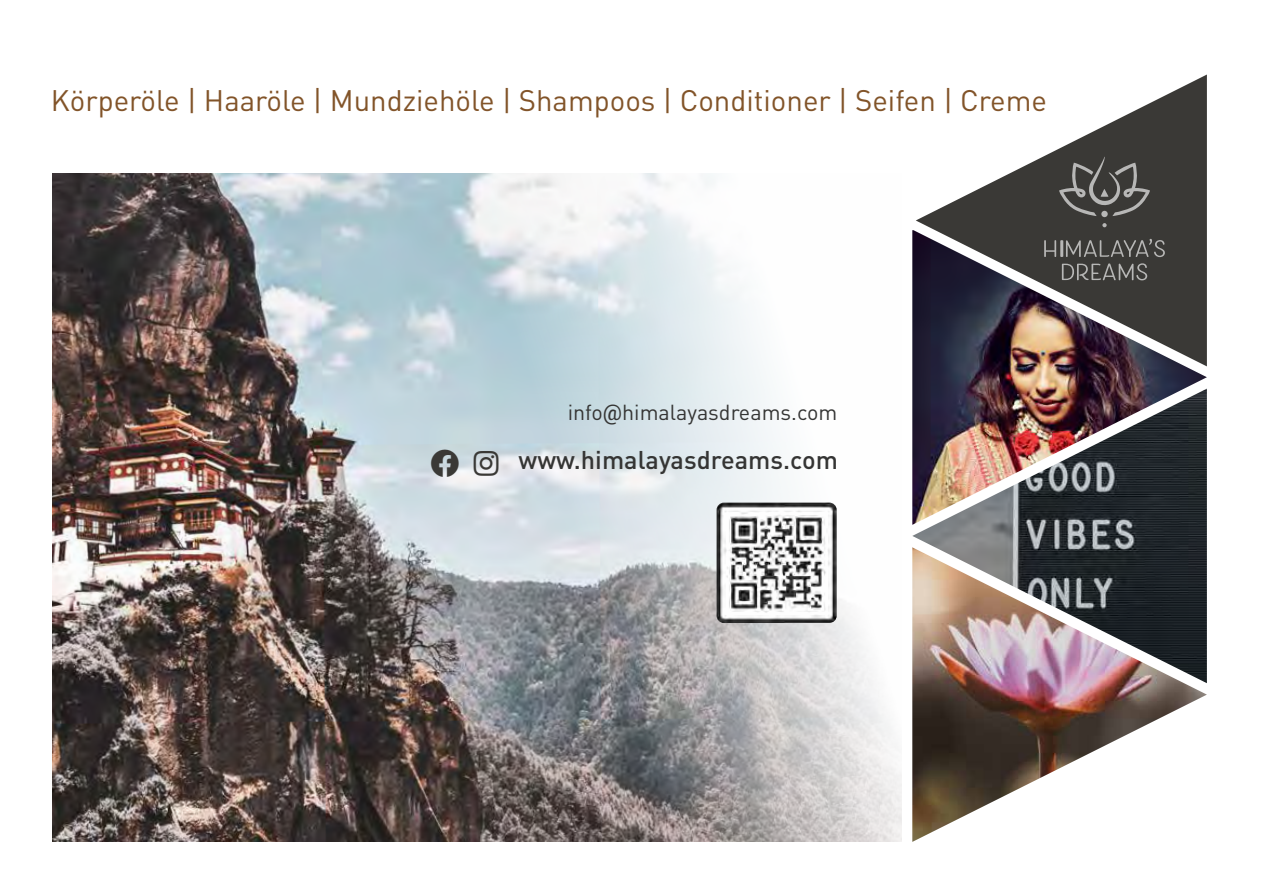
<style>
.page{position:relative;width:1263px;height:893px;background:#fff}
.page>*{position:absolute;margin:0;border:0;box-sizing:border-box;transform-origin:0 0}
.t1{font:29.4px "DIN";color:#825429}
.t2{font:500 25.35px "DIN";color:#353534}
.t3{font:21.45px "DIN";color:#353534}
.s1{font-family:"Roboto"}
</style>
<div class="page">
<img style="left:52px;top:173px;width:849px;height:669px">
<svg style="left:916px;top:75px;width:291px;height:155px"></svg>
<svg style="left:1102px;top:223px;width:5px;height:4px"></svg>
<div style="left:1101px;top:211px;width:7px;height:6px;background:#b0afae;border-radius:50%"></div>
<svg style="left:1059px;top:156px;width:91px;height:60px;background:#545350"></svg>
<img style="left:912px;top:230px;width:295px;height:159px">
<img style="left:912px;top:389px;width:295px;height:158px">
<img style="left:912px;top:547px;width:295px;height:295px">
<img style="left:716px;top:503px;width:121px;height:120px">
<svg style="left:431px;top:450px;width:28px;height:27px"></svg>
<svg style="left:474px;top:451px;width:25px;height:25px"></svg>
<p class="t1" style="left:51px;top:84px;width:998px">Körperöle | Haaröle | Mundziehöle | Shampoos | Conditioner | Seifen | Creme</p>
<p class="t3" style="left:568px;top:400px;width:271px">info<span class="s1">@</span>himalayasdreams.com</p>
<p class="t2" style="left:518px;top:444px;width:321px">www.himalayasdreams.com</p>
</div>
